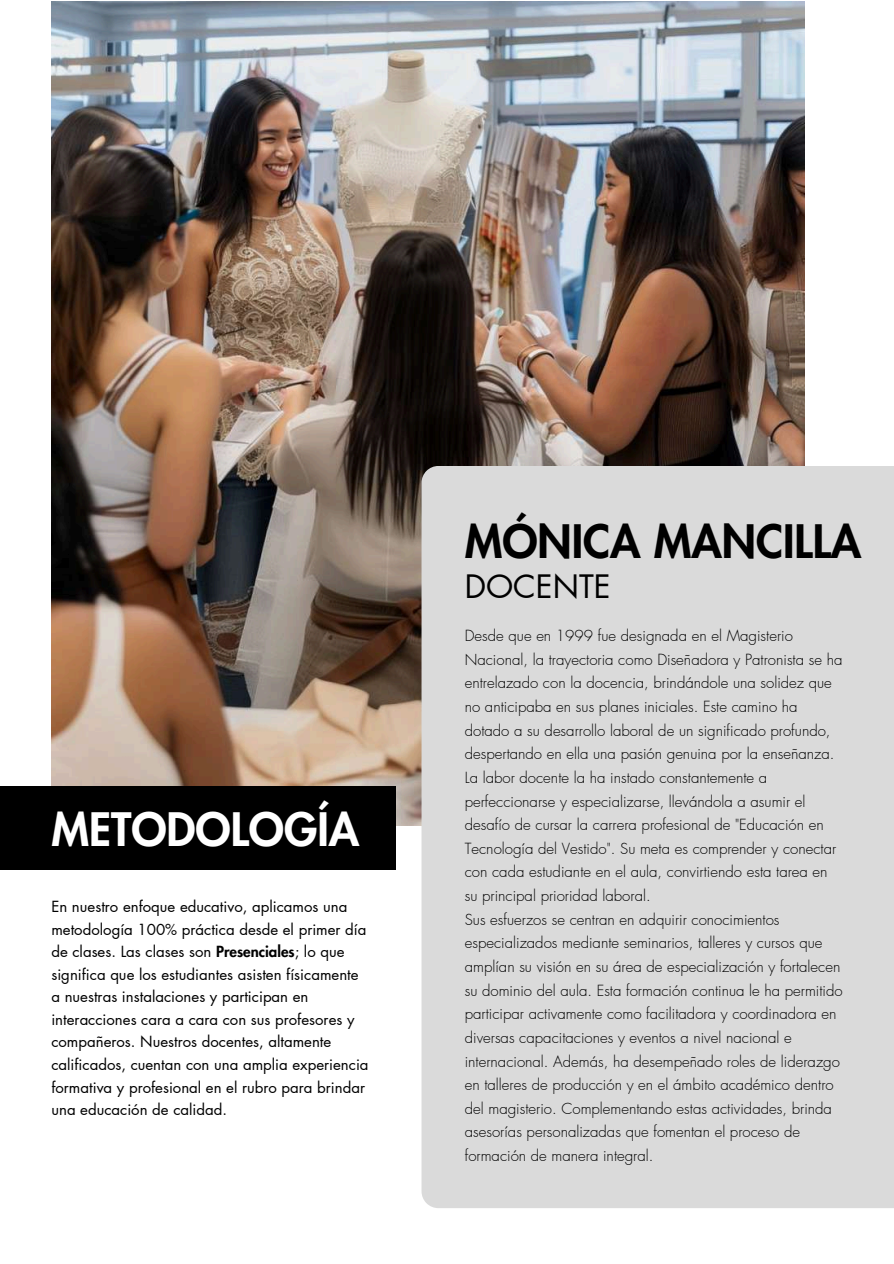
<style>
.page{position:relative;width:894px;height:1264px;background:#fff}
.page>*{position:absolute;margin:0;border:0;box-sizing:border-box;transform-origin:0 0}
.t1{font:800 45px "Futura LT Pro";color:#000}
.t2{font:800 45px "Futura LT Pro";color:#fff}
.t3{font:31.5px "Futura LT Pro";color:#000}
.t4{font:300 15px/23.7px "Futura LT Pro";color:#000}
.t5{font:15px/22.5px "Futura LT Pro";color:#000}
.s1{font-weight:800}
</style>
<div class="page">
<img style="left:51px;top:2px;width:753px;height:823px">
<div style="left:0;top:786px;width:395px;height:84px;background:#000"></div>
<div style="left:421px;top:466px;width:472px;height:742px;background:#dadada"></div>
<h1 class="t2" style="left:51px;top:808px;width:309px">METODOLOGÍA</h1>
<p class="t5" style="left:51px;top:896px;width:318px">En nuestro enfoque educativo, aplicamos una metodología 100% práctica desde el primer día de clases. Las clases son <span class="s1">Presenciales</span>; lo que significa que los estudiantes asisten físicamente a nuestras instalaciones y participan en interacciones cara a cara con sus profesores y compañeros. Nuestros docentes, altamente calificados, cuentan con una amplia experiencia formativa y profesional en el rubro para brindar una educación de calidad.</p>
<h1 class="t1" style="left:464px;top:520px;width:398px">MÓNICA MANCILLA</h1>
<h2 class="t3" style="left:464px;top:572px;width:147px">DOCENTE</h2>
<p class="t4" style="left:464px;top:624px;width:379px">Desde que en 1999 fue designada en el Magisterio Nacional, la trayectoria como Diseñadora y Patronista se ha entrelazado con la docencia, brindándole una solidez que no anticipaba en sus planes iniciales. Este camino ha dotado a su desarrollo laboral de un significado profundo, despertando en ella una pasión genuina por la enseñanza.<br>La labor docente la ha instado constantemente a perfeccionarse y especializarse, llevándola a asumir el desafío de cursar la carrera profesional de "Educación en Tecnología del Vestido". Su meta es comprender y conectar con cada estudiante en el aula, convirtiendo esta tarea en su principal prioridad laboral.<br>Sus esfuerzos se centran en adquirir conocimientos especializados mediante seminarios, talleres y cursos que amplían su visión en su área de especialización y fortalecen su dominio del aula. Esta formación continua le ha permitido participar activamente como facilitadora y coordinadora en diversas capacitaciones y eventos a nivel nacional e internacional. Además, ha desempeñado roles de liderazgo en talleres de producción y en el ámbito académico dentro del magisterio. Complementando estas actividades, brinda asesorías personalizadas que fomentan el proceso de formación de manera integral.</p>
</div>
